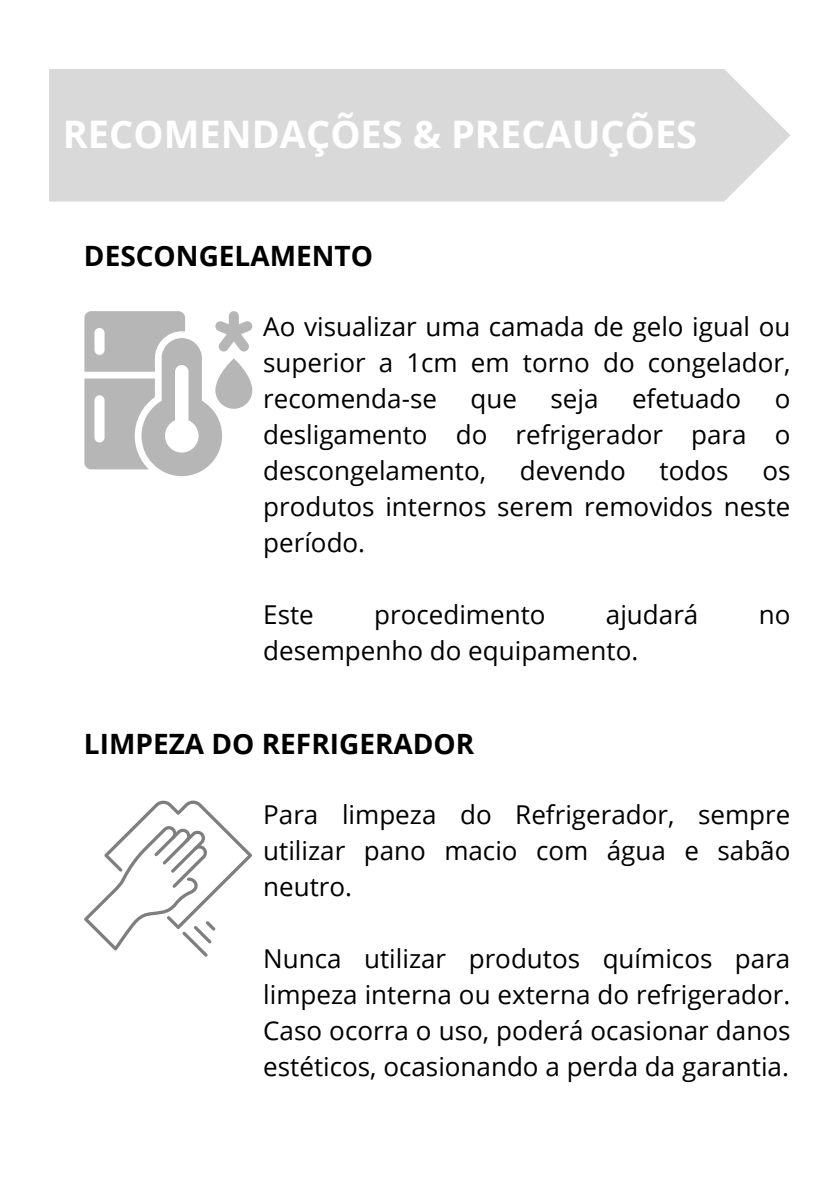
<style>
.page{position:relative;width:839px;height:1191px;background:#fff}
.page>*{position:absolute;margin:0;border:0;box-sizing:border-box;transform-origin:0 0}
.t1{font:700 38px "Open Sans";color:#fff}
.t2{font:700 28px "Open Sans";color:#000}
.t3{font:26px/36px "Open Sans";color:#000;text-align:justify}
</style>
<div class="page">
<div style="left:49px;top:69px;width:741px;height:133px;background:#d9d9d9"></div>
<svg style="left:84px;top:311px;width:168px;height:165px"></svg>
<svg style="left:84px;top:800px;width:168px;height:157px"></svg>
<h1 class="t1" style="left:63px;top:107px;width:635px">RECOMENDAÇÕES &amp; PRECAUÇÕES</h1>
<h2 class="t2" style="left:84px;top:236px;width:290px">DESCONGELAMENTO</h2>
<p class="t3" style="left:263px;top:307px;width:528px">Ao visualizar uma camada de gelo igual ou superior a 1cm em torno do congelador, recomenda-se</p>
<p class="t3" style="left:470px;top:379px;width:48px">que</p>
<p class="t3" style="left:550px;top:379px;width:50px">seja</p>
<p class="t3" style="left:632px;top:379px;width:111px">efetuado</p>
<p class="t3" style="left:263px;top:379px;width:528px;text-indent:511px">o desligamento do refrigerador para o descongelamento,</p>
<p class="t3" style="left:520px;top:451px;width:107px">devendo</p>
<p class="t3" style="left:659px;top:451px;width:70px">todos</p>
<p class="t3" style="left:263px;top:451px;width:528px;text-indent:499px">os produtos internos serem removidos neste período.</p>
<p class="t3" style="left:263px;top:595px;width:52px">Este</p>
<p class="t3" style="left:374px;top:595px;width:173px">procedimento</p>
<p class="t3" style="left:606px;top:595px;width:94px">ajudará</p>
<p class="t3" style="left:758px;top:595px;width:33px">no</p>
<p class="t3" style="left:263px;top:631px;width:376px">desempenho do equipamento.</p>
<p class="t2" style="left:84px;top:724px;width:392px">LIMPEZA DO REFRIGERADOR</p>
<h2 class="t3" style="left:263px;top:796px;width:528px">Para limpeza do Refrigerador, sempre utilizar pano macio com água e sabão neutro.</h2>
<p class="t3" style="left:263px;top:940px;width:528px">Nunca utilizar produtos químicos para limpeza interna ou externa do refrigerador.<br>Caso ocorra o uso, poderá ocasionar danos estéticos, ocasionando a perda da garantia.</p>
</div>
